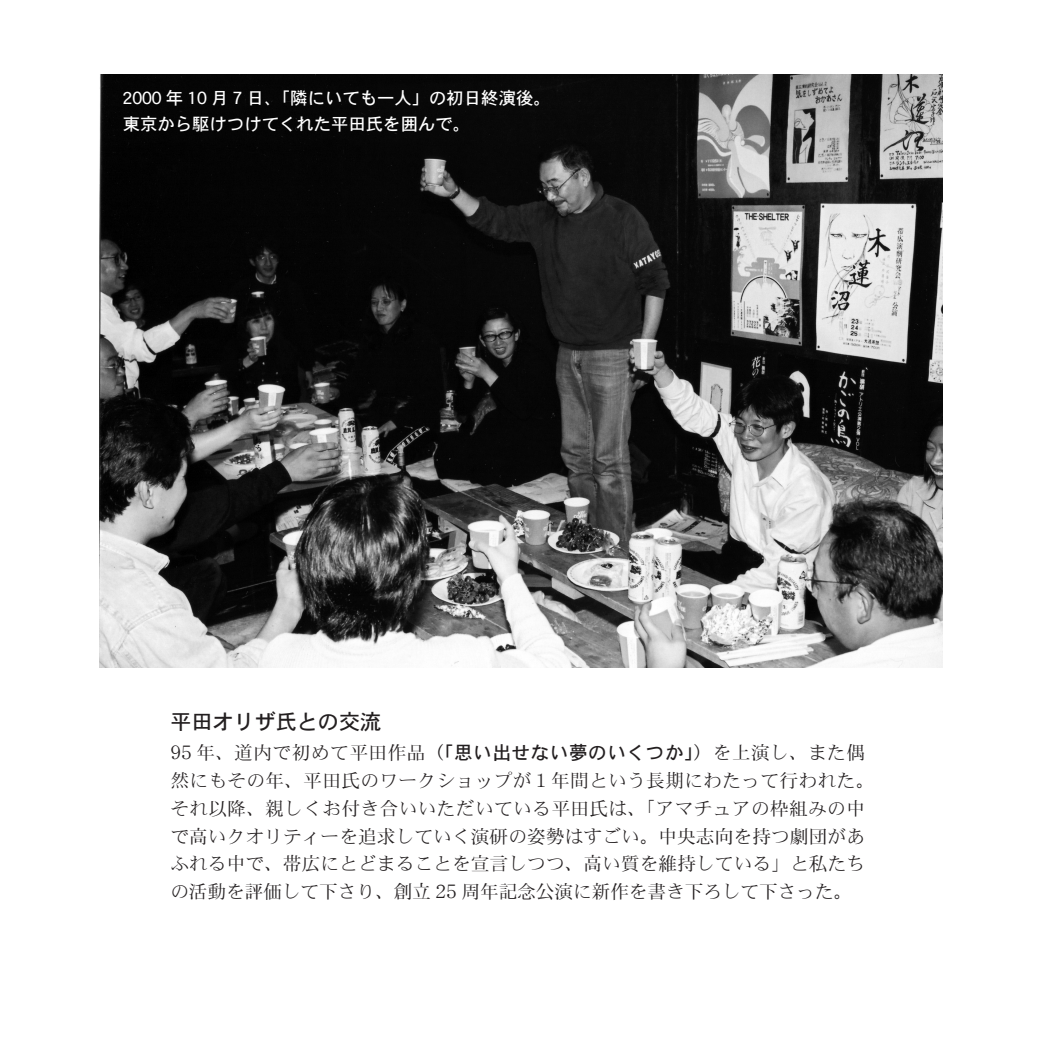
<style>
.page{position:relative;width:1042px;height:1042px;background:#fff}
.page>*{position:absolute;margin:0;border:0;box-sizing:border-box;transform-origin:0 0}
.t1{font:21px "Heisei Kaku Gothic W5";color:#231f20}
.t2{font:18.55px/27.8px "Heisei Mincho W3";letter-spacing:.01em;color:#231f20}
.t3{font:17.32px/26.1px "Heisei Kaku Gothic W5";color:#fff}
.s1{font-family:"Heisei Kaku Gothic W5"}
</style>
<div class="page">
<img style="left:99px;top:74px;width:844px;height:593px">
<p class="t3" style="left:123px;top:85px;width:429px">2000 年 10 月 7 日、「隣にいても一人」の初日終演後。東京から駆けつけてくれた平田氏を囲んで。</p>
<p class="t1" style="left:170px;top:711px;width:212px">平田オリザ氏との交流</p>
<p class="t2" style="left:170px;top:738px;width:705px">95 年、道内で初めて平田作品（<span class="s1">「思い出せない夢のいくつか」</span>）を上演し、また偶然にもその年、平田氏のワークショップが１年間という長期にわたって行われた。それ以降、親しくお付き合いいただいている平田氏は、「アマチュアの枠組みの中で高いクオリティーを追求していく演研の姿勢はすごい。中央志向を持つ劇団があふれる中で、帯広にとどまることを宣言しつつ、高い質を維持している」と私たちの活動を評価して下さり、創立 25 周年記念公演に新作を書き下ろして下さった。</p>
</div>
